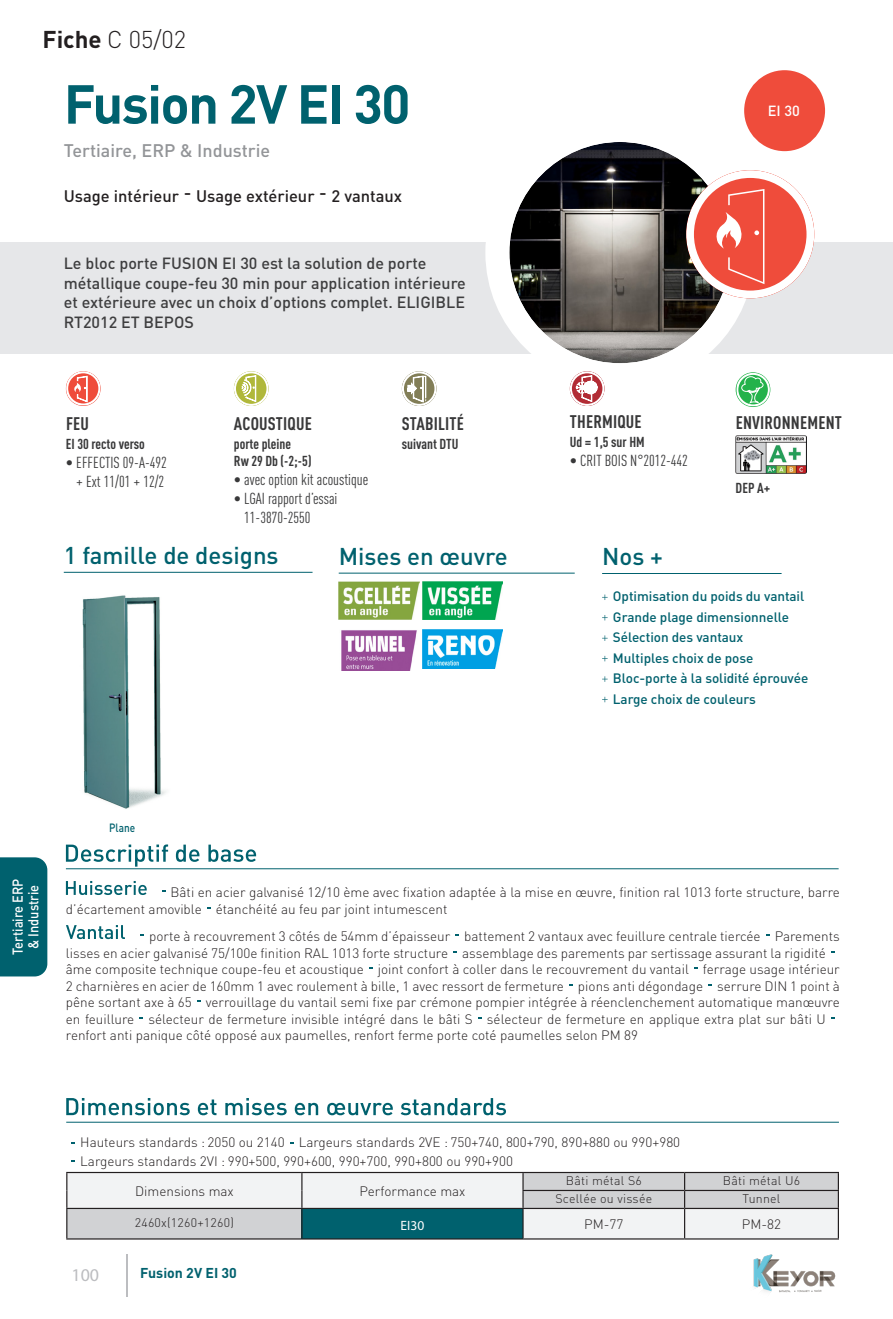
<style>
.page{position:relative;width:893px;height:1319px;background:#fff}
.page>*{position:absolute;margin:0;border:0;box-sizing:border-box;transform-origin:0 0}
.Logements_collectifs{font:700 54px "DINOT";letter-spacing:-.03em;color:#00616e}
.t1{font:500 24px "DINOT";color:#00616e}
._1-Fiche{font:300 24px "DINOT";color:#231f20}
.C-Performance{font:700 condensed 18px "DINOT";letter-spacing:.01em;color:#383839}
._3-Expli_produit{font:500 18px "DINOT";color:#939598}
.t2{font:18px "Myriad Pro";color:#bcbdc0}
.B-Expli_produit{font:500 18px "DINOT";color:#231f20}
.B-Expli_produit-2{font:500 16.5px "DINOT";color:#231f20}
._5-Chapeau{font:500 16.05px/19.8px "DINOT";color:#3e3e3f}
.t3{font:condensed 15.75px/18.9px "DINOT";color:#383839;text-align:center}
._4-Technique_Mise_en{font:500 14.55px "DINOT";color:#fff}
.C-Performance-2{font:700 condensed 14.25px/17.1px "DINOT";color:#383839}
.t4{font:500 14.25px/15.8px "DINOT";color:#fff;text-align:center;scale:.9 1}
._7-Produit_bas_de_pa{font:700 14.1px "DINOT";color:#00616e}
.texte1{font:300 13.5px/16.5px "DINOT";color:#231f20}
.t5{font:500 13.5px "DINOT";letter-spacing:-.005em;color:#00616e}
._6-col2{font:300 13.5px "DINOT";color:#231f20}
._6-Tableau_Regular_B{font:13.5px "Myriad Pro";color:#fff}
.Roboto_tablo_titres{font:300 12.3px "DINOT";letter-spacing:.02em;color:#231f20}
.t6{font:500 11.85px "DINOT";color:#00616e;scale:.85 1}
.s1{font-weight:700}
</style>
<div class="page">
<div style="left:0;top:242px;width:893px;height:111px;background:#e6e7e9"></div>
<img style="left:753px;top:1254px;width:83px;height:39px">
<hr style="left:126px;top:1254px;width:2px;height:42px;background:#bcbdc0">
<div style="left:0;top:857px;width:47px;height:119px;background:#00616e"></div>
<div style="left:744px;top:70px;width:81px;height:81px;background:#ef4c3b;border-radius:50%"></div>
<hr style="left:602px;top:573px;width:180px;height:1px;background:#00616e">
<svg style="left:602px;top:594px;width:6px;height:6px"></svg>
<svg style="left:602px;top:615px;width:6px;height:5px"></svg>
<svg style="left:602px;top:635px;width:6px;height:6px"></svg>
<svg style="left:602px;top:655px;width:6px;height:6px"></svg>
<svg style="left:602px;top:676px;width:6px;height:5px"></svg>
<svg style="left:602px;top:696px;width:6px;height:6px"></svg>
<hr style="left:64px;top:571px;width:249px;height:1px;background:#00616e">
<img style="left:82px;top:595px;width:84px;height:214px">
<svg style="left:66px;top:881px;width:81px;height:13px"></svg>
<svg style="left:66px;top:925px;width:59px;height:13px"></svg>
<svg style="left:66px;top:844px;width:190px;height:22px"></svg>
<hr style="left:66px;top:868px;width:773px;height:1px;background:#00616e">
<div style="left:497px;top:130px;width:245px;height:245px;background:#fff;border-radius:50%"></div>
<img style="left:509px;top:142px;width:221px;height:221px;border-radius:111px">
<div style="left:485px;top:118px;width:269px;height:269px;border:24px solid #fff;border-radius:50%"></div>
<hr style="left:339px;top:572px;width:236px;height:1px;background:#00616e">
<img style="left:339px;top:581px;width:80px;height:39px">
<img style="left:422px;top:581px;width:81px;height:38px">
<img style="left:341px;top:630px;width:76px;height:40px">
<img style="left:422px;top:629px;width:81px;height:39px">
<svg style="left:66px;top:1098px;width:440px;height:17px"></svg>
<hr style="left:66px;top:1121px;width:773px;height:1px;background:#00616e">
<svg style="left:67px;top:1172px;width:771px;height:66px;fill:#f2f3f4"></svg>
<div style="left:302px;top:1208px;width:221px;height:30px;background:#00616e"></div>
<hr style="left:523px;top:1171px;width:162px;height:1px;background:#231f20">
<hr style="left:685px;top:1171px;width:154px;height:1px;background:#231f20">
<hr style="left:522px;top:1189px;width:163px;height:1px;background:#231f20">
<hr style="left:685px;top:1189px;width:154px;height:1px;background:#231f20">
<svg style="left:684px;top:1172px;width:1px;height:35px"></svg>
<svg style="left:838px;top:1172px;width:1px;height:35px"></svg>
<hr style="left:66px;top:1208px;width:1px;height:30px;background:#231f20">
<hr style="left:66px;top:1238px;width:236px;height:1px;background:#231f20">
<hr style="left:301px;top:1208px;width:1px;height:30px;background:#231f20">
<hr style="left:302px;top:1238px;width:221px;height:1px;background:#231f20">
<hr style="left:523px;top:1207px;width:162px;height:1px;background:#231f20">
<hr style="left:522px;top:1208px;width:2px;height:30px;background:#231f20">
<hr style="left:523px;top:1238px;width:162px;height:1px;background:#231f20">
<hr style="left:685px;top:1207px;width:154px;height:1px;background:#231f20">
<hr style="left:684px;top:1208px;width:1px;height:30px;background:#231f20">
<hr style="left:838px;top:1208px;width:1px;height:30px;background:#231f20">
<hr style="left:685px;top:1238px;width:154px;height:1px;background:#231f20">
<hr style="left:302px;top:1171px;width:221px;height:1px;background:#231f20">
<svg style="left:522px;top:1172px;width:2px;height:35px"></svg>
<hr style="left:302px;top:1207px;width:221px;height:1px;background:#231f20">
<hr style="left:66px;top:1171px;width:236px;height:1px;background:#231f20">
<svg style="left:66px;top:1172px;width:1px;height:35px"></svg>
<svg style="left:301px;top:1172px;width:1px;height:35px"></svg>
<hr style="left:66px;top:1207px;width:236px;height:1px;background:#231f20">
<svg style="left:66px;top:371px;width:35px;height:35px"></svg>
<svg style="left:66px;top:371px;width:34px;height:34px"></svg>
<svg style="left:234px;top:371px;width:35px;height:35px"></svg>
<svg style="left:402px;top:371px;width:35px;height:35px"></svg>
<svg style="left:570px;top:371px;width:34px;height:35px"></svg>
<svg style="left:686px;top:170px;width:128px;height:128px"></svg>
<svg style="left:736px;top:372px;width:34px;height:35px"></svg>
<svg style="left:736px;top:373px;width:34px;height:33px"></svg>
<img style="left:736px;top:436px;width:71px;height:37px">
<p class="_1-Fiche" style="left:43px;top:25px;width:145px"><span class="s1">Fiche</span> C 05/02</p>
<p class="Logements_collectifs" style="left:64px;top:69px;width:348px">Fusion 2V EI 30</p>
<p class="_3-Expli_produit" style="left:64px;top:139px;width:208px">Tertiaire, ERP &amp; Industrie</p>
<p class="B-Expli_produit-2" style="left:64px;top:185px;width:117px">Usage intérieur</p>
<p class="B-Expli_produit" style="left:184px;top:181px;width:9px">-</p>
<p class="B-Expli_produit-2" style="left:196px;top:185px;width:120px">Usage extérieur</p>
<p class="B-Expli_produit" style="left:319px;top:181px;width:9px">-</p>
<p class="B-Expli_produit-2" style="left:332px;top:185px;width:72px">2 vantaux</p>
<p class="_5-Chapeau" style="left:64px;top:252px;width:404px">Le bloc porte FUSION EI 30 est la solution de porte métallique coupe-feu 30 min pour application intérieure et extérieure avec un choix d’options complet. ELIGIBLE RT2012 ET BEPOS</p>
<p class="C-Performance" style="left:66px;top:412px;width:24px">FEU</p>
<p class="C-Performance-2" style="left:66px;top:435px;width:81px">EI 30 recto verso</p>
<p class="t3" style="left:66px;top:452px;width:103px">• EFFECTIS 09-A-492 + Ext 11/01 + 12/2</p>
<p class="C-Performance" style="left:234px;top:412px;width:79px">ACOUSTIQUE</p>
<p class="C-Performance-2" style="left:234px;top:435px;width:79px">porte pleine<br>Rw 29 Db (-2;-5)</p>
<p class="t3" style="left:234px;top:470px;width:136px">• avec option kit acoustique</p>
<p class="t3" style="left:244px;top:488px;width:95px;text-align:left;text-indent:-10px">• LGAI rapport d’essai<br>11-3870-2550</p>
<p class="C-Performance" style="left:402px;top:412px;width:64px">STABILITÉ</p>
<p class="C-Performance-2" style="left:402px;top:435px;width:58px">suivant DTU</p>
<p class="t1" style="left:64px;top:540px;width:216px">1 famille de designs</p>
<p class="t1" style="left:339px;top:541px;width:171px">Mises en œuvre</p>
<p class="t6" style="left:109px;top:820px;width:32px">Plane</p>
<p class="_4-Technique_Mise_en" style="left:768px;top:102px;width:34px">EI 30</p>
<p class="C-Performance" style="left:570px;top:410px;width:73px">THERMIQUE</p>
<p class="C-Performance-2" style="left:570px;top:433px;width:76px">Ud = 1,5 sur HM</p>
<p class="t3" style="left:570px;top:450px;width:120px">• CRIT BOIS N°2012-442</p>
<p class="C-Performance" style="left:736px;top:411px;width:108px">ENVIRONNEMENT</p>
<p class="C-Performance-2" style="left:736px;top:479px;width:36px">DEP A+</p>
<p class="t1" style="left:602px;top:541px;width:62px">Nos +</p>
<p class="t5" style="left:613px;top:587px;width:193px">Optimisation du poids du vantail</p>
<p class="t5" style="left:613px;top:608px;width:178px">Grande plage dimensionnelle</p>
<p class="t5" style="left:613px;top:628px;width:132px">Sélection des vantaux</p>
<p class="t5" style="left:613px;top:649px;width:142px">Multiples choix de pose</p>
<p class="t5" style="left:613px;top:669px;width:197px">Bloc-porte à la solidité éprouvée</p>
<p class="t5" style="left:613px;top:690px;width:145px">Large choix de couleurs</p>
<p class="t4" style="left:9px;top:954px;width:86px;rotate:-90deg">Tertiaire ERP &amp; Industrie</p>
<p class="texte1" style="left:66px;top:883px;width:775px;text-indent:105px">Bâti en acier galvanisé 12/10 ème avec fixation adaptée à la mise en œuvre, finition ral 1013 forte structure, barre d’écartement amovible étanchéité au feu par joint intumescent</p>
<p class="texte1" style="left:66px;top:927px;width:775px;text-indent:83px">porte à recouvrement 3 côtés de 54mm d’épaisseur battement 2 vantaux avec feuillure centrale tiercée Parements lisses en acier galvanisé 75/100e finition RAL 1013 forte structure assemblage des parements par sertissage assurant la rigidité âme composite technique coupe-feu et acoustique joint confort à coller dans le recouvrement du vantail ferrage usage intérieur 2 charnières en acier de 160mm 1 avec roulement à bille, 1 avec ressort de fermeture pions anti dégondage serrure DIN 1 point à pêne sortant axe à 65 verrouillage du vantail semi fixe par crémone pompier intégrée à réenclenchement automatique manœuvre en feuillure sélecteur de fermeture invisible intégré dans le bâti S sélecteur de fermeture en applique extra plat sur bâti U renfort anti panique côté opposé aux paumelles, renfort ferme porte coté paumelles selon PM 89</p>
<p class="texte1" style="left:80px;top:1133px;width:206px">Hauteurs standards : 2050 ou 2140</p>
<p class="texte1" style="left:299px;top:1133px;width:383px">Largeurs standards 2VE : 750+740, 800+790, 890+880 ou 990+980</p>
<p class="texte1" style="left:80px;top:1152px;width:434px">Largeurs standards 2VI : 990+500, 990+600, 990+700, 990+800 ou 990+900</p>
<p class="_6-col2" style="left:135px;top:1182px;width:100px">Dimensions max</p>
<p class="_6-col2" style="left:360px;top:1182px;width:107px">Performance max</p>
<p class="Roboto_tablo_titres" style="left:566px;top:1172px;width:78px">Bâti métal S6</p>
<p class="Roboto_tablo_titres" style="left:723px;top:1172px;width:79px">Bâti métal U6</p>
<p class="Roboto_tablo_titres" style="left:555px;top:1190px;width:98px">Scellée ou vissée</p>
<p class="Roboto_tablo_titres" style="left:742px;top:1190px;width:39px">Tunnel</p>
<h3 class="t2" style="left:72px;top:1263px;width:29px">100</h3>
<p class="Roboto_tablo_titres" style="left:135px;top:1214px;width:101px">2460x(1260+1260)</p>
<p class="_6-Tableau_Regular_B" style="left:401px;top:1217px;width:25px">EI30</p>
<p class="_6-col2" style="left:584px;top:1215px;width:41px">PM-77</p>
<p class="_6-col2" style="left:742px;top:1215px;width:41px">PM-82</p>
<p class="_7-Produit_bas_de_pa" style="left:140px;top:1263px;width:98px">Fusion 2V EI 30</p>
</div>
